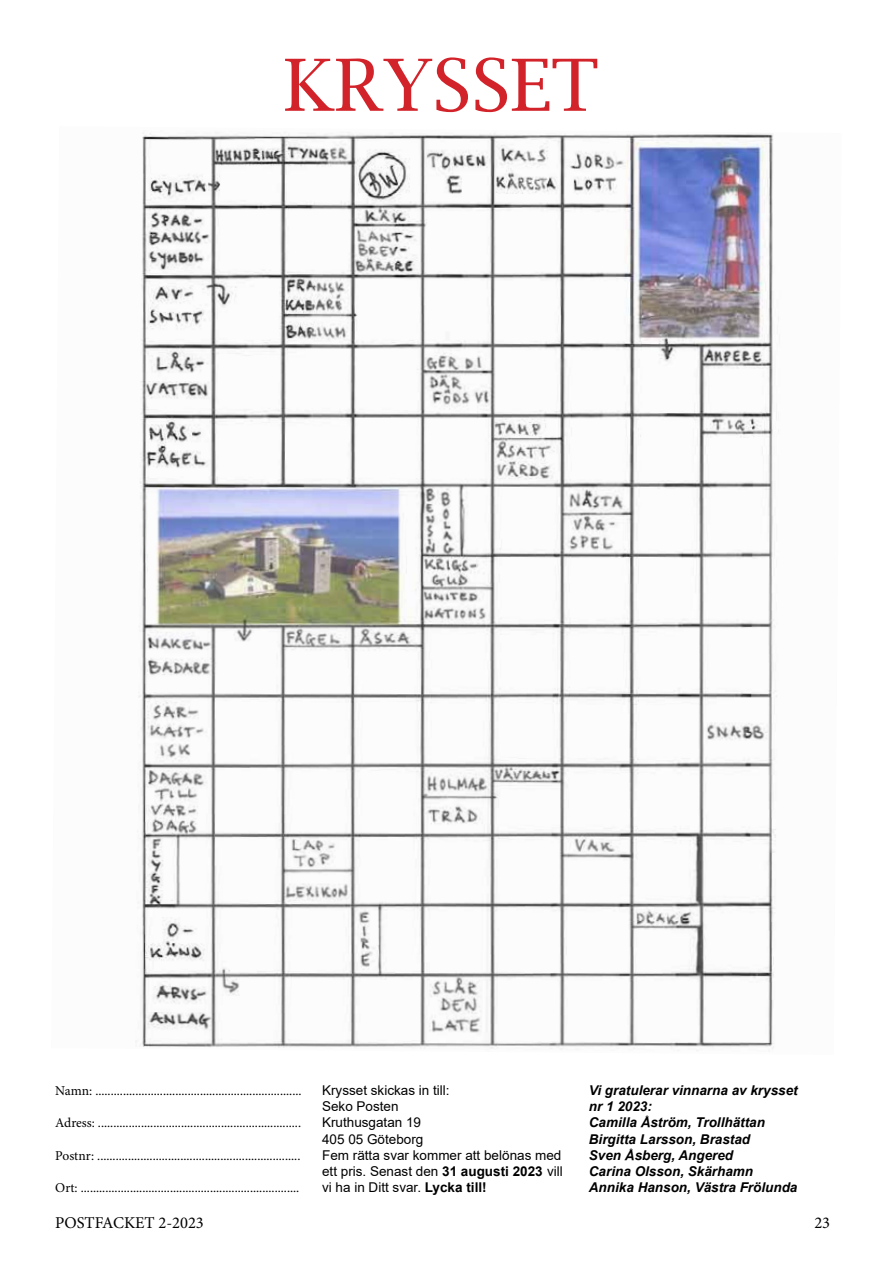
<style>
.page{position:relative;width:893px;height:1263px;background:#fff}
.page>*{position:absolute;margin:0;border:0;box-sizing:border-box;transform-origin:0 0}
.t1{font:72px "Lucida Bright";color:#d2232a}
.t2{font:16.5px "Minion Pro";color:#000}
.t3{font:13.5px "Minion Pro";color:#000}
.t4{font:italic 700 13.5px/16.2px "Arial";color:#000}
.t5{font:13.5px/16.2px "Arial";color:#000}
.s1{font-weight:700}
</style>
<div class="page">
<img style="left:135px;top:132px;width:644px;height:919px">
<h1 class="t1" style="left:284px;top:44px;width:317px">KRYSSET</h1>
<p class="t3" style="left:55px;top:1082px;width:248px">Namn: ...................................................................</p>
<p class="t3" style="left:55px;top:1114px;width:247px">Adress: ..................................................................</p>
<p class="t3" style="left:55px;top:1146px;width:247px">Postnr: ..................................................................</p>
<p class="t3" style="left:55px;top:1179px;width:246px">Ort: .......................................................................</p>
<p class="t5" style="left:322px;top:1082px;width:242px">Krysset skickas in till:<br>Seko Posten<br>Kruthusgatan 19<br>405 05 Göteborg<br>Fem rätta svar kommer att belönas med ett pris. Senast den <span class="s1">31 augusti 2023</span> vill vi ha in Ditt svar. <span class="s1">Lycka till!</span></p>
<p class="t4" style="left:589px;top:1082px;width:210px">Vi gratulerar vinnarna av krysset nr 1 2023:<br>Camilla Åström, Trollhättan<br>Birgitta Larsson, Brastad<br>Sven Åsberg, Angered<br>Carina Olsson, Skärhamn<br>Annika Hanson, Västra Frölunda</p>
<p class="t2" style="left:55px;top:1212px;width:150px">POSTFACKET 2-2023</p>
<p class="t2" style="left:814px;top:1212px;width:17px">23</p>
</div>
